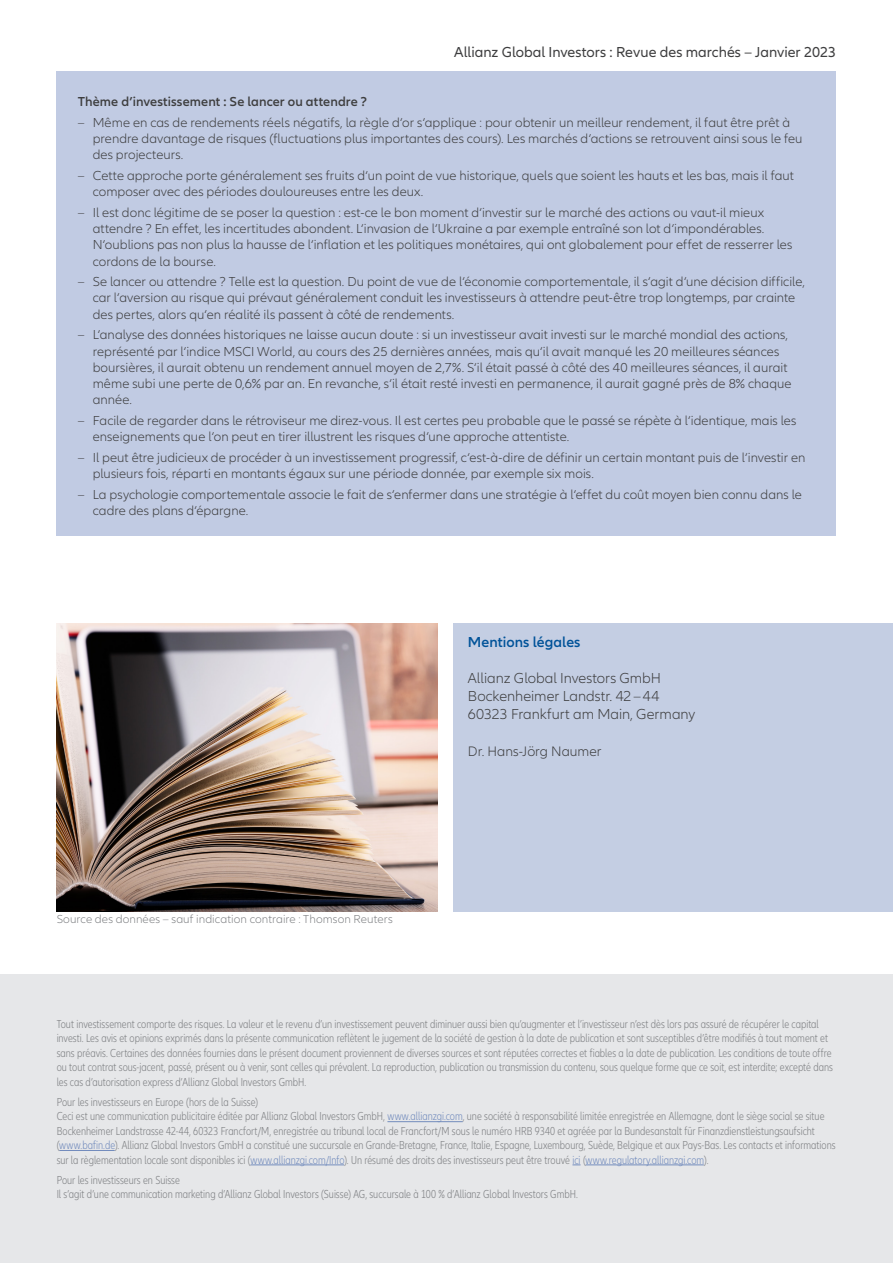
<style>
.page{position:relative;width:893px;height:1263px;background:#fff}
.page>*{position:absolute;margin:0;border:0;box-sizing:border-box;transform-origin:0 0}
.t1{font:300 15px "Allianz Neo";color:#3e3e3f}
.Pagina{font:15px "Allianz Neo";color:#3e3e3f}
.Subheadline_10pt{font:600 15px "Allianz Neo";color:#015399}
.t2{font:300 14.25px "Allianz Neo";color:#3e3e3f}
.t3{font:300 13.5px/16.2px "Allianz Neo";letter-spacing:.005em;color:#3e3e3f}
.Subheadline_10pt-2{font:600 13.5px "Allianz Neo";letter-spacing:.01em;color:#3e3e3f}
.Disclaimer_8pt{font:300 condensed 12px/14.4px "Allianz Neo";color:#808285}
.Disclaimer_8pt-2{font:300 12px "Allianz Neo";letter-spacing:.01em;color:#808285}
.s1{color:#738cbd}
</style>
<div class="page">
<div style="left:56px;top:71px;width:780px;height:465px;background:#c1cbe3"></div>
<div style="left:453px;top:623px;width:440px;height:288px;background:#c4cee3"></div>
<div style="left:0;top:975px;width:893px;height:288px;background:#e6e7e9"></div>
<hr style="left:387px;top:1121px;width:76px;height:1px;background:#738cbd">
<hr style="left:59px;top:1150px;width:56px;height:1px;background:#738cbd">
<hr style="left:250px;top:1164px;width:94px;height:1px;background:#738cbd">
<hr style="left:586px;top:1164px;width:118px;height:1px;background:#738cbd">
<img style="left:57px;top:623px;width:381px;height:288px">
<p class="Pagina" style="left:454px;top:43px;width:383px">Allianz Global Investors : Revue des marchés – Janvier 2023</p>
<p class="Subheadline_10pt-2" style="left:78px;top:94px;width:291px">Thème d’investissement : Se lancer ou attendre ?</p>
<p class="t3" style="left:93px;top:115px;width:711px;text-indent:-15px">– Même en cas de rendements réels négatifs, la règle d‘or s‘applique : pour obtenir un meilleur rendement, il faut être prêt à prendre davantage de risques (fluctuations plus importantes des cours). Les marchés d‘actions se retrouvent ainsi sous le feu des projecteurs.</p>
<p class="t3" style="left:93px;top:168px;width:703px;text-indent:-15px">– Cette approche porte généralement ses fruits d‘un point de vue historique, quels que soient les hauts et les bas, mais il faut composer avec des périodes douloureuses entre les deux.</p>
<p class="t3" style="left:93px;top:205px;width:701px;text-indent:-15px">– Il est donc légitime de se poser la question : est-ce le bon moment d‘investir sur le marché des actions ou vaut-il mieux attendre ? En effet, les incertitudes abondent. L‘invasion de l‘Ukraine a par exemple entraîné son lot d‘impondérables.<br>N‘oublions pas non plus la hausse de l‘inflation et les politiques monétaires, qui ont globalement pour effet de resserrer les cordons de la bourse.</p>
<p class="t3" style="left:93px;top:274px;width:714px;text-indent:-15px">– Se lancer ou attendre ? Telle est la question. Du point de vue de l‘économie comportementale, il s‘agit d‘une décision difficile, car l‘aversion au risque qui prévaut généralement conduit les investisseurs à attendre peut-être trop longtemps, par crainte des pertes, alors qu‘en réalité ils passent à côté de rendements.</p>
<p class="t3" style="left:93px;top:327px;width:700px;text-indent:-15px">– L‘analyse des données historiques ne laisse aucun doute : si un investisseur avait investi sur le marché mondial des actions, représenté par l‘indice MSCI World, au cours des 25 dernières années, mais qu‘il avait manqué les 20 meilleures séances boursières, il aurait obtenu un rendement annuel moyen de 2,7%. S‘il était passé à côté des 40 meilleures séances, il aurait même subi une perte de 0,6% par an. En revanche, s‘il était resté investi en permanence, il aurait gagné près de 8% chaque année.</p>
<p class="t3" style="left:93px;top:413px;width:705px;text-indent:-15px">– Facile de regarder dans le rétroviseur me direz-vous. Il est certes peu probable que le passé se répète à l‘identique, mais les enseignements que l‘on peut en tirer illustrent les risques d‘une approche attentiste.</p>
<p class="t3" style="left:93px;top:449px;width:714px;text-indent:-15px">– Il peut être judicieux de procéder à un investissement progressif, c‘est-à-dire de définir un certain montant puis de l‘investir en plusieurs fois, réparti en montants égaux sur une période donnée, par exemple six mois.</p>
<p class="t3" style="left:93px;top:486px;width:711px;text-indent:-15px">– La psychologie comportementale associe le fait de s‘enfermer dans une stratégie à l‘effet du coût moyen bien connu dans le cadre des plans d‘épargne.</p>
<p class="Disclaimer_8pt-2" style="left:57px;top:912px;width:338px">Source des données – sauf indication contraire : Thomson Reuters</p>
<p class="Subheadline_10pt" style="left:468px;top:633px;width:114px">Mentions légales</p>
<p class="t1" style="left:468px;top:669px;width:195px">Allianz Global Investors GmbH</p>
<p class="t1" style="left:468px;top:687px;width:193px">Bockenheimer Landstr. 42–44</p>
<p class="t1" style="left:468px;top:705px;width:229px">60323 Frankfurt am Main, Germany</p>
<p class="t2" style="left:468px;top:743px;width:135px">Dr. Hans-Jörg Naumer</p>
<p class="Disclaimer_8pt" style="left:57px;top:1017px;width:778px">Tout investissement comporte des risques. La valeur et le revenu d’un investissement peuvent diminuer aussi bien qu’augmenter et l’investisseur n’est dès lors pas assuré de récupérer le capital investi. Les avis et opinions exprimés dans la présente communication reflètent le jugement de la société de gestion à la date de publication et sont susceptibles d’être modifiés à tout moment et sans préavis. Certaines des données fournies dans le présent document proviennent de diverses sources et sont réputées correctes et fiables a la date de publication. Les conditions de toute offre ou tout contrat sous-jacent, passé, présent ou à venir, sont celles qui prévalent. La reproduction, publication ou transmission du contenu, sous quelque forme que ce soit, est interdite; excepté dans les cas d’autorisation express d’Allianz Global Investors GmbH.</p>
<p class="Disclaimer_8pt" style="left:57px;top:1095px;width:203px">Pour les investisseurs en Europe (hors de la Suisse)</p>
<p class="Disclaimer_8pt" style="left:57px;top:1110px;width:780px">Ceci est une communication publicitaire éditée par Allianz Global Investors GmbH, <span class="s1">www.allianzgi.com</span>, une société à responsabilité limitée enregistrée en Allemagne, dont le siège social se situe Bockenheimer Landstrasse 42-44, 60323 Francfort/M, enregistrée au tribunal local de Francfort/M sous le numéro HRB 9340 et agréée par la Bundesanstalt für Finanzdienstleistungsaufsicht (<span class="s1">www.bafin.de</span>). Allianz Global Investors GmbH a constitué une succursale en Grande-Bretagne, France, Italie, Espagne, Luxembourg, Suède, Belgique et aux Pays-Bas. Les contacts et informations sur la règlementation locale sont disponibles ici (<span class="s1">www.allianzgi.com/Info</span>). Un résumé des droits des investisseurs peut être trouvé <span class="s1">ici</span> (<span class="s1">www.regulatory.allianzgi.com</span>).</p>
<p class="Disclaimer_8pt" style="left:57px;top:1173px;width:125px">Pour les investisseurs en Suisse</p>
<p class="Disclaimer_8pt" style="left:57px;top:1188px;width:523px">Il s’agit d’une communication marketing d’Allianz Global Investors (Suisse) AG, succursale à 100 % d’Allianz Global Investors GmbH.</p>
</div>
